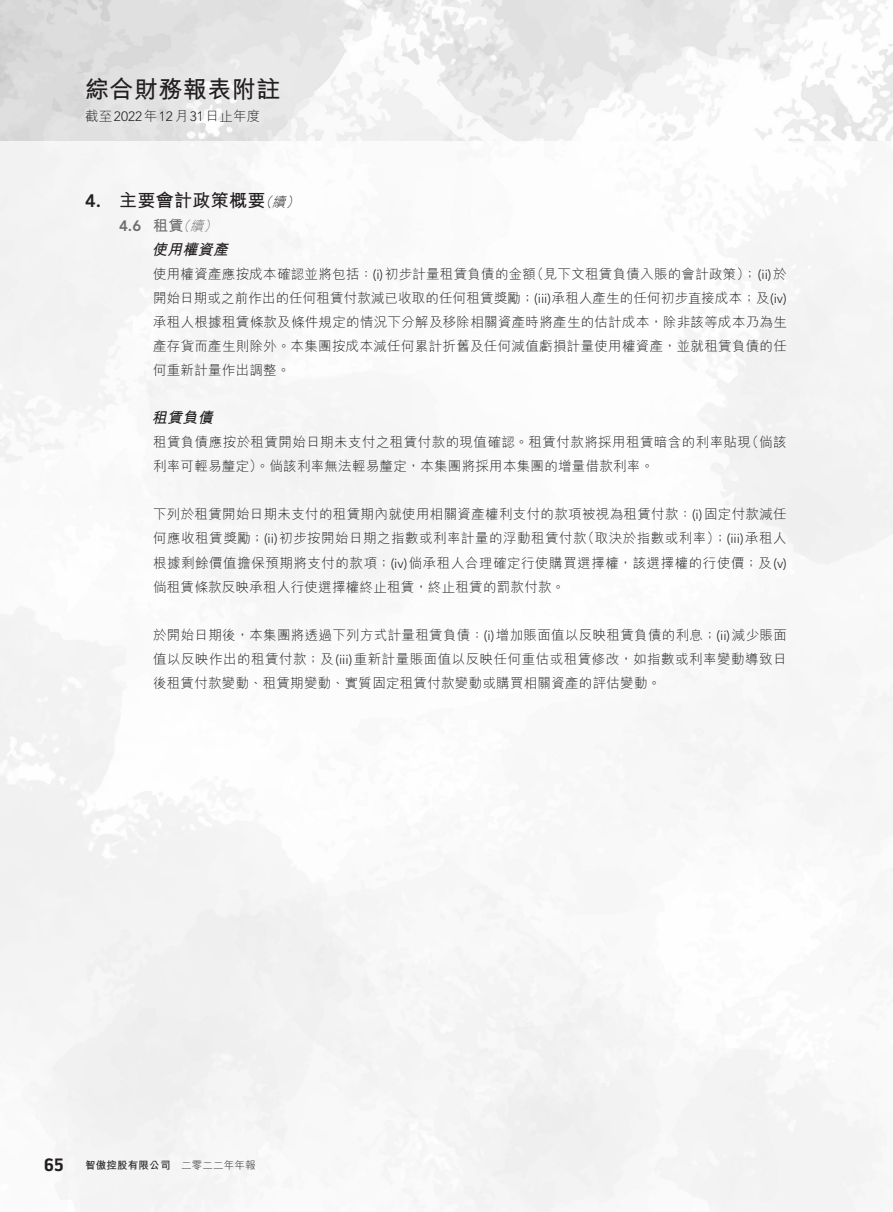
<style>
.page{position:relative;width:893px;height:1212px;background:#fff}
.page>*{position:absolute;margin:0;border:0;box-sizing:border-box;transform-origin:0 0}
.t1{font:700 24px "M Hei HK";letter-spacing:.02em;color:#231f20}
._01_H1{font:700 18px "M Hei HK";letter-spacing:.02em;color:#231f20}
.t2{font:700 18px "Battersea";color:#231f20}
._01_H1-2{font:800 18px "Avenir LT Std";color:#231f20}
._03_H3{font:italic 700 15px "M Hei HK";color:#231f20}
._02_H2{font:800 15px "Avenir LT Std";color:#6c6d70}
._02_H2-2{font:700 15px "M Hei HK";color:#6c6d70}
._00_txt{font:300 13.5px/24px "M Hei HK";letter-spacing:.02em;color:#231f20}
._01_H1-3{font:italic 300 13.5px "M Hei HK";color:#231f20}
._02_H2-3{font:italic 300 13.5px "M Hei HK";color:#6c6d70}
.t3{font:700 10.5px "M Hei HK";letter-spacing:.02em;color:#231f20}
.t4{font:300 10.5px "M Hei HK";letter-spacing:.02em;color:#231f20}
.s1{font-family:"Avenir LT Std"}
</style>
<div class="page">
<img style="left:0;top:0;width:893px;height:140px">
<h1 class="t1" style="left:85px;top:72px;width:197px">綜合財務報表附註</h1>
<p class="_00_txt" style="left:85px;top:104px;width:177px">截至<span class="s1">2022</span>年<span class="s1">12</span>月<span class="s1">31</span>日止年度</p>
<p class="_01_H1-2" style="left:85px;top:190px;width:17px">4.</p>
<p class="_01_H1" style="left:119px;top:188px;width:148px">主要會計政策概要</p>
<p class="_01_H1-3" style="left:272px;top:196px;width:18px">續</p>
<p class="_01_H1-3" style="left:259px;top:196px;width:18px">（</p>
<p class="_01_H1-3" style="left:286px;top:196px;width:18px">(</p>
<p class="_02_H2" style="left:119px;top:217px;width:24px">4.6</p>
<p class="_02_H2-2" style="left:153px;top:215px;width:32px">租賃</p>
<p class="_02_H2-3" style="left:190px;top:220px;width:18px">續</p>
<p class="_02_H2-3" style="left:177px;top:220px;width:18px">（</p>
<p class="_02_H2-3" style="left:204px;top:220px;width:18px">(</p>
<p class="_03_H3" style="left:152px;top:239px;width:82px">使用權資產</p>
<p class="_00_txt" style="left:530px;top:262px;width:258px">（見下文租賃負債入賬的會計政策）；<span class="s1">(</span> 於<span class="s1">)i i</span></p>
<p class="_00_txt" style="left:153px;top:262px;width:635px">使用權資產應按成本確認並將包括： <span class="s1">)i(</span> 初步計量租賃負債的金額<br>開始日期或之前作出的任何租賃付款減已收取的任何租賃獎勵；<span class="s1">(iii)</span>承租人產生的任何初步直接成本；及 <span class="s1">i v( (</span>承租人根據租賃條款及條件規定的情況下分解及移除相關資產時將產生的估計成本，除非該等成本乃為生產存貨而產生則除外。本集團按成本減任何累計折舊及任何減值虧損計量使用權資產，並就租賃負債的任何重新計量作出調整。</p>
<p class="_03_H3" style="left:152px;top:407px;width:66px">租賃負債</p>
<p class="_00_txt" style="left:745px;top:430px;width:43px">（倘該</p>
<p class="_00_txt" style="left:153px;top:430px;width:599px">租賃負債應按於租賃開始日期未支付之租賃付款的現值確認。租賃付款將採用租賃暗含的利率貼現利率可輕易釐定）。倘該利率無法輕易釐定，本集團將採用本集團的增量借款利率。</p>
<p class="_00_txt" style="left:153px;top:502px;width:635px;text-align:right">下列於租賃開始日期未支付的租賃期內就使用相關資產權利支付的款項被視為租賃付款： <span class="s1">)i(</span> 固定付款減任（取決於指數或利率）；<span class="s1">(iii)</span>承租人</p>
<p class="_00_txt" style="left:153px;top:526px;width:635px">何應收租賃獎勵；<span class="s1">( )i i</span> 初步按開始日期之指數或利率計量的浮動租賃付款<br>根據剩餘價值擔保預期將支付的款項；<span class="s1">(iv)</span>倘承租人合理確定行使購買選擇權，該選擇權的行使價；及 <span class="s1">(v(</span>倘租賃條款反映承租人行使選擇權終止租賃，終止租賃的罰款付款。</p>
<p class="_00_txt" style="left:153px;top:622px;width:635px;text-align:justify">於開始日期後，本集團將透過下列方式計量租賃負債： <span class="s1">)i(</span> 增加賬面值以反映租賃負債的利息；<span class="s1">( )i i</span> 減少賬面值以反映作出的租賃付款；及<span class="s1">(iii)</span>重新計量賬面值以反映任何重估或租賃修改，如指數或利率變動導致日後租賃付款變動、租賃期變動、實質固定租賃付款變動或購買相關資產的評估變動。</p>
<h2 class="t2" style="left:44px;top:1153px;width:21px">65</h2>
<p class="t3" style="left:85px;top:1158px;width:87px">智傲控股有限公司</p>
<p class="t4" style="left:181px;top:1160px;width:76px">二零二二年年報</p>
</div>
